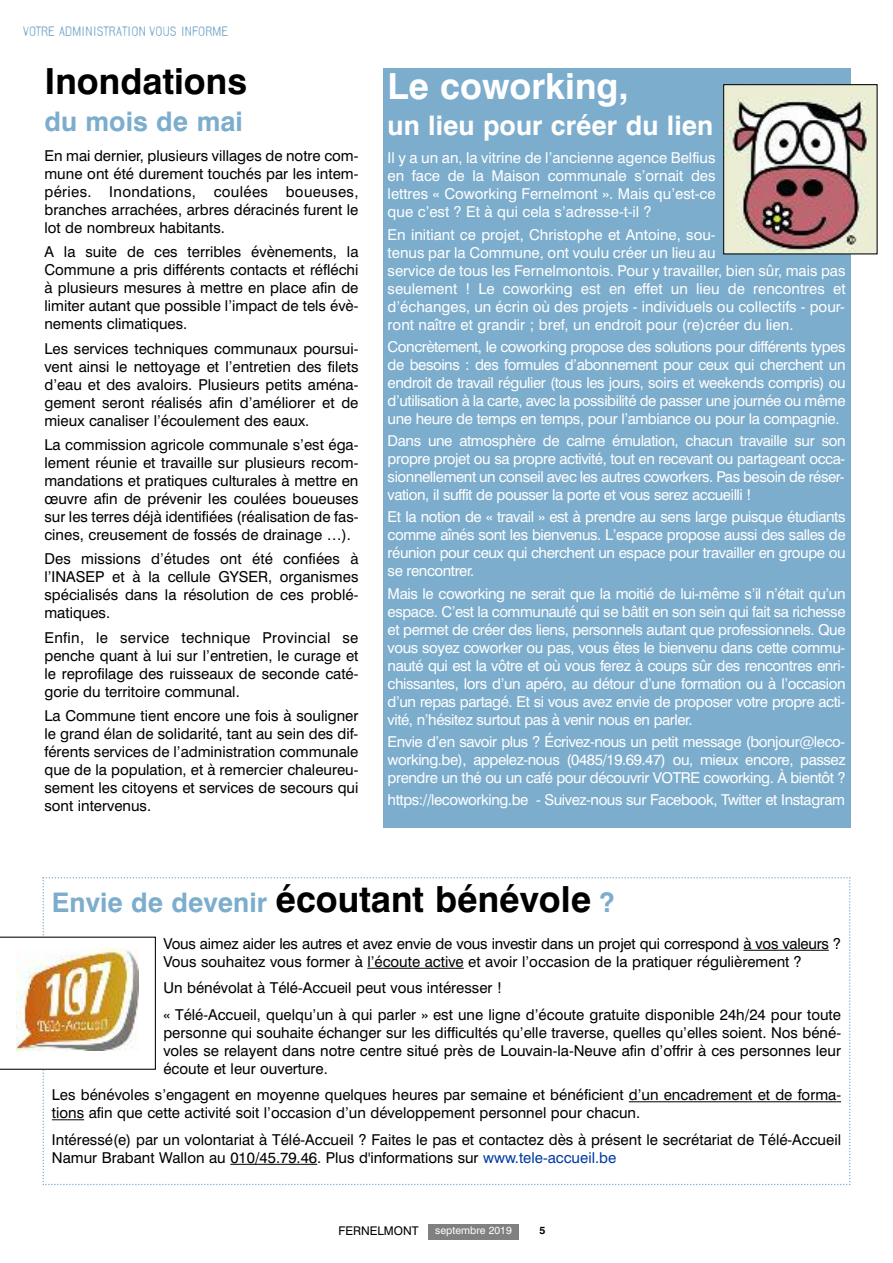
<style>
.page{position:relative;width:893px;height:1263px;background:#fff}
.page>*{position:absolute;margin:0;border:0;box-sizing:border-box;transform-origin:0 0}
.t1{font:700 36px "Swiss 721 BT";color:#000}
.t2{font:700 36px "Swiss 721 BT";color:#fff}
.t3{font:700 27px "Swiss 721 BT";color:#fff}
.t4{font:700 27px "Swiss 721 BT";color:#7cadcd}
.t5{font:15px/18px "Swiss 721 BT";color:#000;text-align:justify}
.t6{font:15px/18px "Swiss 721 BT";color:#fff;text-align:justify}
.t7{font:15px "Swiss 721 BT";letter-spacing:-.025em;color:#fff}
.t8{font:12px "Smoothplate";color:#7cadcd}
.t9{font:12px "Swiss 721 BT";color:#000}
.t10{font:10.5px "Swiss 721 BT";color:#fff}
.t11{font:700 10.5px "Swiss 721 BT";color:#000}
.s1{font-size:27px;color:#7cadcd}
.s2{color:#003ba2}
</style>
<div class="page">
<div style="left:428px;top:1225px;width:90px;height:15px;background:#808080"></div>
<div style="left:383px;top:68px;width:467px;height:759px;background:#7cadcd"></div>
<img style="left:725px;top:86px;width:151px;height:166px">
<div style="left:723px;top:84px;width:155px;height:170px;border:1px solid #000"></div>
<svg style="left:0;top:877px;width:850px;height:308px"></svg>
<p class="t8" style="left:23px;top:26px;width:206px">VOTRE ADMINISTRATION VOUS INFORME</p>
<h1 class="t1" style="left:44px;top:68px;width:204px">Inondations</h1>
<h2 class="t4" style="left:44px;top:111px;width:200px">du mois de mai</h2>
<p class="t5" style="left:44px;top:148px;width:316px">En mai dernier, plusieurs villages de notre com&shy;mune ont été durement touchés par les intem&shy;péries. Inondations, coulées boueuses, branches arrachées, arbres déracinés furent le lot de nombreux habitants.</p>
<p class="t5" style="left:44px;top:244px;width:316px">A la suite de ces terribles évènements, la Commune a pris différents contacts et réfléchi à plusieurs mesures à mettre en place afin de limiter autant que possible l’impact de tels évè&shy;nements climatiques.</p>
<p class="t5" style="left:44px;top:341px;width:316px">Les services techniques communaux poursui&shy;vent ainsi le nettoyage et l’entretien des filets d’eau et des avaloirs. Plusieurs petits aména&shy;gement seront réalisés afin d’améliorer et de mieux canaliser l’écoulement des eaux.</p>
<p class="t5" style="left:44px;top:437px;width:316px">La commission agricole communale s’est éga&shy;lement réunie et travaille sur plusieurs recom&shy;mandations et pratiques culturales à mettre en œuvre afin de prévenir les coulées boueuses sur les terres déjà identifiées (réalisation de fas&shy;cines, creusement de fossés de drainage …).</p>
<p class="t5" style="left:44px;top:551px;width:316px">Des missions d’études ont été confiées à l’INASEP et à la cellule GYSER, organismes spécialisés dans la résolution de ces problé&shy;matiques.</p>
<p class="t5" style="left:44px;top:630px;width:316px">Enfin, le service technique Provincial se penche quant à lui sur l’entretien, le curage et le reprofilage des ruisseaux de seconde caté&shy;gorie du territoire communal.</p>
<p class="t5" style="left:44px;top:708px;width:316px">La Commune tient encore une fois à souligner le grand élan de solidarité, tant au sein des dif&shy;férents services de l’administration communale que de la population, et à remercier chaleureu&shy;sement les citoyens et services de secours qui sont intervenus.</p>
<h1 class="t2" style="left:388px;top:73px;width:243px">Le coworking,</h1>
<h2 class="t3" style="left:388px;top:116px;width:327px">un lieu pour créer du lien</h2>
<p class="t6" style="left:388px;top:150px;width:329px">Il y a un an, la vitrine de l’ancienne agence Belfius en face de la Maison communale s’ornait des lettres « Coworking Fernelmont ». Mais qu’est-ce que c’est ? Et à qui cela s’adresse-t-il ?</p>
<p class="t6" style="left:388px;top:227px;width:459px;text-align:left">En initiant ce projet, Christophe et Antoine, sou-<br>tenus par la Commune, ont voulu créer un lieu au<br>service de tous les Fernelmontois. Pour y travailler, bien sûr, mais pas seulement ! Le coworking est en effet un lieu de rencontres et d’échanges, un écrin où des projets - individuels ou collectifs - pour&shy;ront naître et grandir ; bref, un endroit pour (re)créer du lien.</p>
<p class="t6" style="left:388px;top:339px;width:459px">Concrètement, le coworking propose des solutions pour différents types de besoins : des formules d’abonnement pour ceux qui cherchent un endroit de travail régulier (tous les jours, soirs et weekends compris) ou d’utilisation à la carte, avec la possibilité de passer une journée ou même une heure de temps en temps, pour l’ambiance ou pour la compagnie.</p>
<p class="t6" style="left:388px;top:433px;width:459px">Dans une atmosphère de calme émulation, chacun travaille sur son propre projet ou sa propre activité, tout en recevant ou partageant occa&shy;sionnellement un conseil avec les autres coworkers. Pas besoin de réser&shy;vation, il suffit de pousser la porte et vous serez accueilli !</p>
<p class="t6" style="left:388px;top:509px;width:459px">Et la notion de « travail » est à prendre au sens large puisque étudiants comme aînés sont les bienvenus. L’espace propose aussi des salles de réunion pour ceux qui cherchent un espace pour travailler en groupe ou se rencontrer.</p>
<p class="t6" style="left:388px;top:586px;width:459px">Mais le coworking ne serait que la moitié de lui-même s’il n’était qu’un espace. C’est la communauté qui se bâtit en son sein qui fait sa richesse et permet de créer des liens, personnels autant que professionnels. Que vous soyez coworker ou pas, vous êtes le bienvenu dans cette commu&shy;nauté qui est la vôtre et où vous ferez à coups sûr des rencontres enri&shy;chissantes, lors d’un apéro, au détour d’une formation ou à l’occasion d’un repas partagé. Et si vous avez envie de proposer votre propre acti&shy;vité, n’hésitez surtout pas à venir nous en parler.</p>
<p class="t6" style="left:388px;top:734px;width:459px">Envie d’en savoir plus ? Écrivez-nous un petit message (bonjour@leco&shy;working.be), appelez-nous (0485/19.69.47) ou, mieux encore, passez prendre un thé ou un café pour découvrir VOTRE coworking. À bientôt ?</p>
<p class="t7" style="left:388px;top:794px;width:459px">https://lecoworking.be - Suivez-nous sur Facebook, Twitter et Instagram</p>
<h1 class="t1" style="left:52px;top:886px;width:564px"><span class="s1">Envie de devenir</span> écoutant bénévole <span class="s1">?</span></h1>
<p class="t5" style="left:163px;top:936px;width:679px">Vous aimez aider les autres et avez envie de vous investir dans un projet qui correspond à vos valeurs ?<br>Vous souhaitez vous former à l’écoute active et avoir l’occasion de la pratiquer régulièrement ?</p>
<p class="t5" style="left:163px;top:976px;width:679px;line-height:26.5px">Un bénévolat à Télé-Accueil peut vous intéresser !<br>« Télé-Accueil, quelqu’un à qui parler » est une ligne d’écoute gratuite disponible 24h/24 pour toute</p>
<p class="t5" style="left:163px;top:1025px;width:679px">personne qui souhaite échanger sur les difficultés qu’elle traverse, quelles qu’elles soient. Nos béné&shy;voles se relayent dans notre centre situé près de Louvain-la-Neuve afin d’offrir à ces personnes leur écoute et leur ouverture.</p>
<p class="t5" style="left:52px;top:1087px;width:791px">Les bénévoles s’engagent en moyenne quelques heures par semaine et bénéficient d’un encadrement et de forma&shy;tions afin que cette activité soit l’occasion d’un développement personnel pour chacun.</p>
<p class="t5" style="left:52px;top:1132px;width:791px">Intéressé(e) par un volontariat à Télé-Accueil ? Faites le pas et contactez dès à présent le secrétariat de Télé-Accueil<br>Namur Brabant Wallon au 010/45.79.46. Plus d'informations sur <span class="s2">www.tele-accueil.be</span></p>
<p class="t9" style="left:339px;top:1226px;width:82px">FERNELMONT</p>
<p class="t10" style="left:435px;top:1226px;width:78px">septembre 2019</p>
<p class="t11" style="left:540px;top:1226px;width:7px">5</p>
</div>
